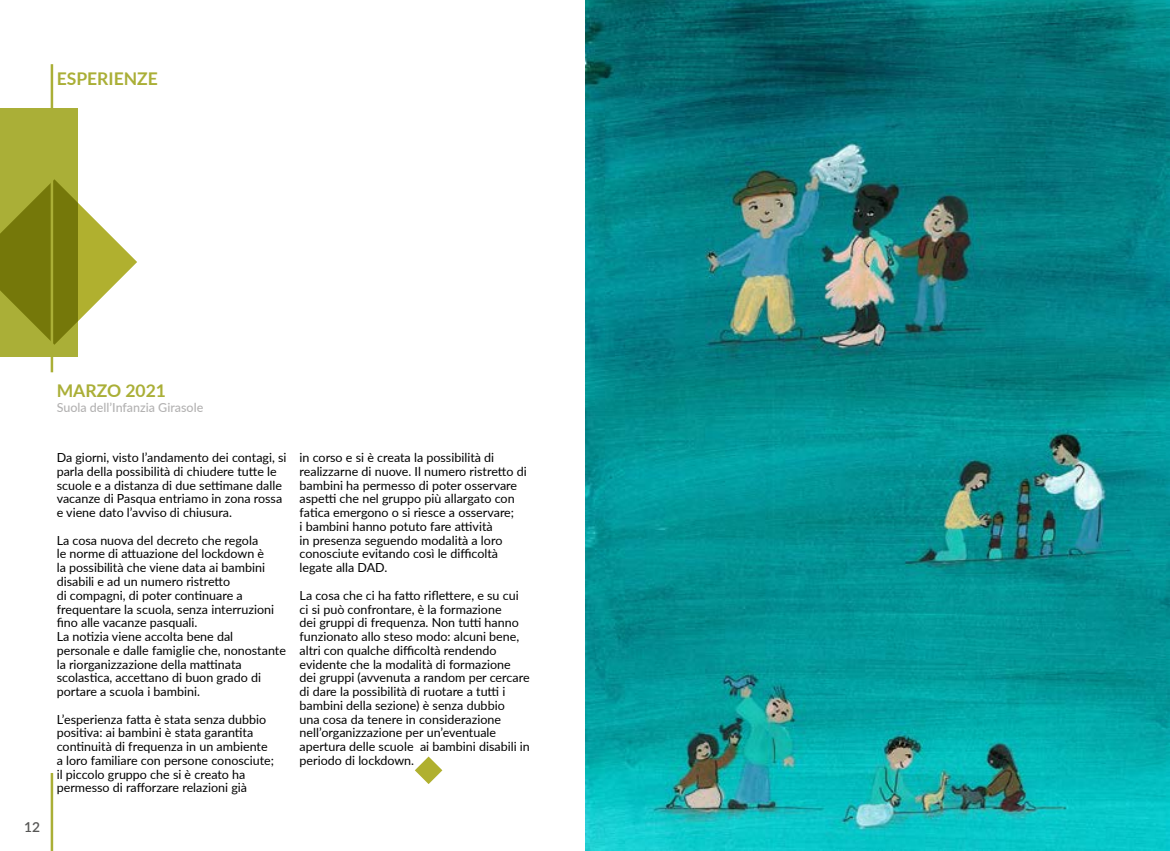
<style>
.page{position:relative;width:1170px;height:851px;background:#fff}
.page>*{position:absolute;margin:0;border:0;box-sizing:border-box;transform-origin:0 0}
.t1{font:700 17.5px "Lato";color:#aaaf37}
.t2{font:600 13.75px "Lato";color:#575756}
.t3{font:12.5px/13.8px "Lato";color:#000}
.t4{font:500 12.5px "Lato";color:#b3b2b2}
</style>
<div class="page">
<img style="left:585px;top:0;width:584px;height:850px">
<hr style="left:51px;top:772px;width:2px;height:78px;background:#aaaf37">
<div style="left:0;top:108px;width:78px;height:248px;background:#aaaf37"></div>
<svg style="left:0;top:179px;width:137px;height:166px"></svg>
<hr style="left:51px;top:64px;width:2px;height:308px;background:#aaaf37">
<svg style="left:415px;top:756px;width:27px;height:28px"></svg>
<h1 class="t1" style="left:57px;top:66px;width:103px">ESPERIENZE</h1>
<p class="t2" style="left:24px;top:816px;width:17px">12</p>
<h1 class="t1" style="left:57px;top:378px;width:111px">MARZO 2021</h1>
<p class="t4" style="left:57px;top:398px;width:148px">Suola dell’Infanzia Girasole</p>
<p class="t3" style="left:57px;top:450px;width:231px">Da giorni, visto l’andamento dei contagi, si parla della possibilità di chiudere tutte le scuole e a distanza di due settimane dalle vacanze di Pasqua entriamo in zona rossa e viene dato l’avviso di chiusura.</p>
<p class="t3" style="left:57px;top:532px;width:231px">La cosa nuova del decreto che regola<br>le norme di attuazione del lockdown è<br>la possibilità che viene data ai bambini disabili e ad un numero ristretto<br>di compagni, di poter continuare a frequentare la scuola, senza interruzioni fino alle vacanze pasquali.<br>La notizia viene accolta bene dal personale e dalle famiglie che, nonostante la riorganizzazione della mattinata scolastica, accettano di buon grado di portare a scuola i bambini.</p>
<p class="t3" style="left:57px;top:711px;width:219px">L’esperienza fatta è stata senza dubbio positiva: ai bambini è stata garantita continuità di frequenza in un ambiente a loro familiare con persone conosciute; il piccolo gruppo che si è creato ha permesso di rafforzare relazioni già</p>
<p class="t3" style="left:299px;top:450px;width:229px">in corso e si è creata la possibilità di realizzarne di nuove. Il numero ristretto di bambini ha permesso di poter osservare aspetti che nel gruppo più allargato con fatica emergono o si riesce a osservare;<br>i bambini hanno potuto fare attività<br>in presenza seguendo modalità a loro conosciute evitando così le difficoltà legate alla DAD.</p>
<p class="t3" style="left:299px;top:587px;width:232px">La cosa che ci ha fatto riflettere, e su cui ci si può confrontare, è la formazione<br>dei gruppi di frequenza. Non tutti hanno funzionato allo steso modo: alcuni bene, altri con qualche difficoltà rendendo evidente che la modalità di formazione dei gruppi (avvenuta a random per cercare di dare la possibilità di ruotare a tutti i bambini della sezione) è senza dubbio<br>una cosa da tenere in considerazione nell’organizzazione per un’eventuale apertura delle scuole ai bambini disabili in periodo di lockdown.</p>
</div>
